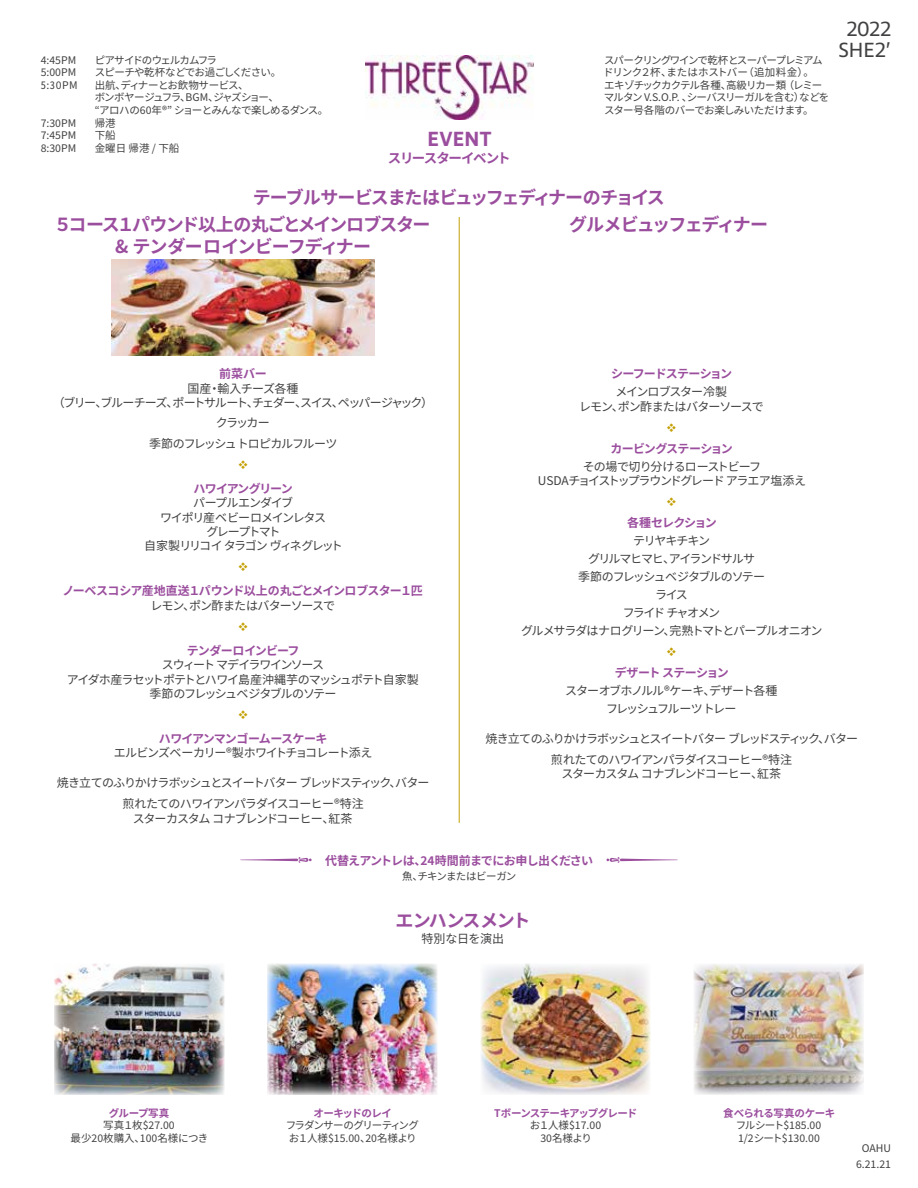
<style>
.page{position:relative;width:918px;height:1188px;background:#fff}
.page>*{position:absolute;margin:0;border:0;box-sizing:border-box;transform-origin:0 0}
.t1{font:21px/21px "Ingra";color:#414042;text-align:center}
.t2{font:600 21px "Ingra";letter-spacing:.01em;color:#9b4e9e}
.t3{font:700 18px/21.6px "Source Han Sans JP";letter-spacing:-.07em;color:#9b4e9e;text-align:center}
.t4{font:700 18px "Source Han Sans JP";letter-spacing:-.09em;color:#9b4e9e}
.t5{font:700 13.5px "Source Han Sans JP";letter-spacing:-.095em;color:#9b4e9e}
.t6{font:12px/14.4px "Source Han Sans JP";letter-spacing:-.09em;color:#414042;text-align:center}
.t7{font:12px/18px "Source Han Sans JP";letter-spacing:-.11em;color:#414042;text-align:center}
.t8{font:700 12px "Source Han Sans JP";letter-spacing:-.06em;color:#9b4e9e}
.t9{font:700 12px "Source Han Sans JP";letter-spacing:-.08em;color:#9b4e9e}
.t10{font:700 12px "Source Han Sans JP";letter-spacing:-.105em;color:#9b4e9e}
.t11{font:12px "Source Han Sans JP";letter-spacing:-.01em;color:#414042}
.t12{font:10.5px/12.6px "Source Han Sans JP";letter-spacing:-.055em;color:#414042}
.t13{font:10.5px/12.6px "Source Han Sans JP";letter-spacing:-.075em;color:#424243}
.t14{font:700 10.5px "Source Han Sans JP";letter-spacing:-.05em;color:#9b4e9e}
.t15{font:10.5px/12.6px "Source Han Sans JP";color:#424243;text-align:center}
.t16{font:10.5px/12.6px "Source Han Sans JP";letter-spacing:-.01em;color:#414042}
.t17{font:10.5px/12.6px "Source Han Sans JP";color:#414042;text-align:center}
.t18{font:700 10.5px "Source Han Sans JP";letter-spacing:-.075em;color:#9b4e9e}
.t19{font:10.5px "Source Han Sans JP";letter-spacing:-.095em;color:#414042}
.t20{font:10.5px "Source Han Sans JP";letter-spacing:-.075em;color:#414042}
</style>
<div class="page">
<hr style="left:459px;top:217px;width:1px;height:606px;background:#c4a006">
<img style="left:111px;top:260px;width:264px;height:95px">
<img style="left:365px;top:55px;width:168px;height:65px">
<svg style="left:240px;top:857px;width:72px;height:6px"></svg>
<svg style="left:606px;top:857px;width:72px;height:6px"></svg>
<img style="left:54px;top:964px;width:170px;height:131px">
<img style="left:694px;top:964px;width:170px;height:131px">
<img style="left:267px;top:964px;width:170px;height:131px">
<img style="left:481px;top:964px;width:170px;height:131px">
<p class="t12" style="left:41px;top:54px;width:37px">4:45PM</p>
<p class="t19" style="left:95px;top:54px;width:124px">ピアサイドのウェルカムフラ</p>
<p class="t12" style="left:41px;top:66px;width:37px">5:00PM</p>
<p class="t12" style="left:95px;top:66px;width:188px">スピーチや乾杯などでお過ごしください。</p>
<p class="t12" style="left:41px;top:79px;width:39px">5:30PM</p>
<p class="t12" style="left:95px;top:79px;width:235px">出航、ディナーとお飲物サービス、<br>ボンボヤージュフラ、BGM、ジャズショー、<br>“アロハの60年®” ショーとみんなで楽しめるダンス。</p>
<p class="t12" style="left:41px;top:117px;width:37px">7:30PM</p>
<p class="t12" style="left:95px;top:117px;width:22px">帰港</p>
<p class="t12" style="left:41px;top:129px;width:37px">7:45PM</p>
<p class="t12" style="left:95px;top:129px;width:22px">下船</p>
<p class="t12" style="left:41px;top:142px;width:37px">8:30PM</p>
<p class="t12" style="left:95px;top:142px;width:86px">金曜日 帰港 / 下船</p>
<h1 class="t2" style="left:427px;top:126px;width:66px">EVENT</h1>
<p class="t5" style="left:388px;top:151px;width:124px">スリースターイベント</p>
<p class="t12" style="left:603px;top:54px;width:228px">スパークリングワインで乾杯とスーパープレミアムドリンク２杯、またはホストバー（追加料金）。<br>エキゾチックカクテル各種、高級リカー類 （レミーマルタン V.S.O.P. 、シーバスリーガルを含む）などをスター号各階のバーでお楽しみいただけます。</p>
<h2 class="t3" style="left:253px;top:187px;width:414px">テーブルサービスまたはビュッフェディナーのチョイス</h2>
<h2 class="t3" style="left:54px;top:214px;width:378px">５コース１パウンド以上の丸ごとメインロブスター&amp; テンダーロインビーフディナー</h2>
<h2 class="t4" style="left:569px;top:215px;width:201px">グルメビュッフェディナー</h2>
<h1 class="t1" style="left:839px;top:19px;width:54px">2022<br>SHE2’</h1>
<p class="t8" style="left:219px;top:367px;width:49px">前菜バー</p>
<p class="t6" style="left:53px;top:381px;width:382px">国産・輸入チーズ各種<br>（ブリー、ブルーチーズ、ポートサルート、チェダー、スイス、ペッパージャック）</p>
<p class="t6" style="left:149px;top:413px;width:190px;line-height:20.4px">クラッカー<br>季節のフレッシュ トロピカルフルーツ</p>
<p class="t10" style="left:193px;top:482px;width:101px">ハワイアングリーン</p>
<p class="t7" style="left:144px;top:496px;width:200px;line-height:14.4px">パープルエンダイブ<br>ワイポリ産ベビーロメインレタス<br>グレープトマト<br>自家製リリコイ タラゴン ヴィネグレット</p>
<p class="t8" style="left:62px;top:584px;width:362px">ノーベスコシア産地直送１パウンド以上の丸ごとメインロブスター１匹</p>
<p class="t6" style="left:151px;top:599px;width:186px">レモン、ポン酢またはバターソースで</p>
<p class="t8" style="left:187px;top:644px;width:114px">テンダーロインビーフ</p>
<p class="t6" style="left:67px;top:658px;width:353px">スウィート マデイラワインソース<br>アイダホ産ラセットポテトとハワイ島産沖縄芋のマッシュポテト自家製季節のフレッシュベジタブルのソテー</p>
<p class="t8" style="left:159px;top:732px;width:170px">ハワイアンマンゴームースケーキ</p>
<p class="t6" style="left:114px;top:746px;width:260px">エルビンズベーカリー®製ホワイトチョコレート添え</p>
<p class="t6" style="left:57px;top:773px;width:374px;line-height:21px">焼き立てのふりかけラボッシュとスイートバター ブレッドスティック、バター煎れたてのハワイアンパラダイスコーヒー®特注</p>
<p class="t6" style="left:133px;top:812px;width:221px">スターカスタム コナブレンドコーヒー、紅茶</p>
<p class="t9" style="left:611px;top:367px;width:122px">シーフードステーション</p>
<p class="t6" style="left:579px;top:385px;width:186px">メインロブスター冷製<br>レモン、ポン酢またはバターソースで</p>
<p class="t8" style="left:610px;top:441px;width:124px">カービングステーション</p>
<p class="t6" style="left:538px;top:459px;width:270px">その場で切り分けるローストビーフ<br>USDAチョイストップラウンドグレード アラエア塩添え</p>
<p class="t9" style="left:627px;top:516px;width:91px">各種セレクション</p>
<p class="t7" style="left:521px;top:532px;width:303px">テリヤキチキン<br>グリルマヒマヒ、アイランドサルサ<br>季節のフレッシュベジタブルのソテー<br>ライス<br>フライド チャオメン<br>グルメサラダはナログリーン、完熟トマトとパープルオニオン</p>
<p class="t8" style="left:615px;top:666px;width:116px">デザート ステーション</p>
<p class="t6" style="left:565px;top:682px;width:214px;line-height:18px">スターオブホノルル®ケーキ、デザート各種フレッシュフルーツ トレー</p>
<p class="t6" style="left:485px;top:728px;width:374px;line-height:21px">焼き立てのふりかけラボッシュとスイートバター ブレッドスティック、バター煎れたてのハワイアンパラダイスコーヒー®特注</p>
<p class="t6" style="left:561px;top:767px;width:221px">スターカスタム コナブレンドコーヒー、紅茶</p>
<p class="t8" style="left:325px;top:854px;width:269px">代替えアントレは、24時間前までにお申し出ください</p>
<p class="t20" style="left:402px;top:870px;width:116px">魚、チキンまたはビーガン</p>
<p class="t14" style="left:109px;top:1107px;width:62px">グループ写真</p>
<p class="t15" style="left:71px;top:1119px;width:139px">写真１枚$27.00<br>最少20枚購入、100名様につき</p>
<h2 class="t3" style="left:395px;top:910px;width:136px">エンハンスメント</h2>
<p class="t11" style="left:422px;top:932px;width:84px">特別な日を演出</p>
<p class="t14" style="left:314px;top:1107px;width:80px">オーキッドのレイ</p>
<p class="t13" style="left:286px;top:1119px;width:135px">フラダンサーのグリーティングお１人様$15.00、20名様より</p>
<p class="t18" style="left:494px;top:1107px;width:145px">Tボーンステーキアップグレード</p>
<p class="t17" style="left:530px;top:1119px;width:73px">お１人様$17.00<br>30名様より</p>
<p class="t14" style="left:723px;top:1107px;width:107px">食べられる写真のケーキ︎</p>
<p class="t16" style="left:736px;top:1119px;width:87px">フルシート$185.00<br>1/2シート$130.00</p>
<p class="t12" style="left:856px;top:1140px;width:36px;line-height:16.5px;text-align:center">OAHU<br>6.21.21</p>
</div>
